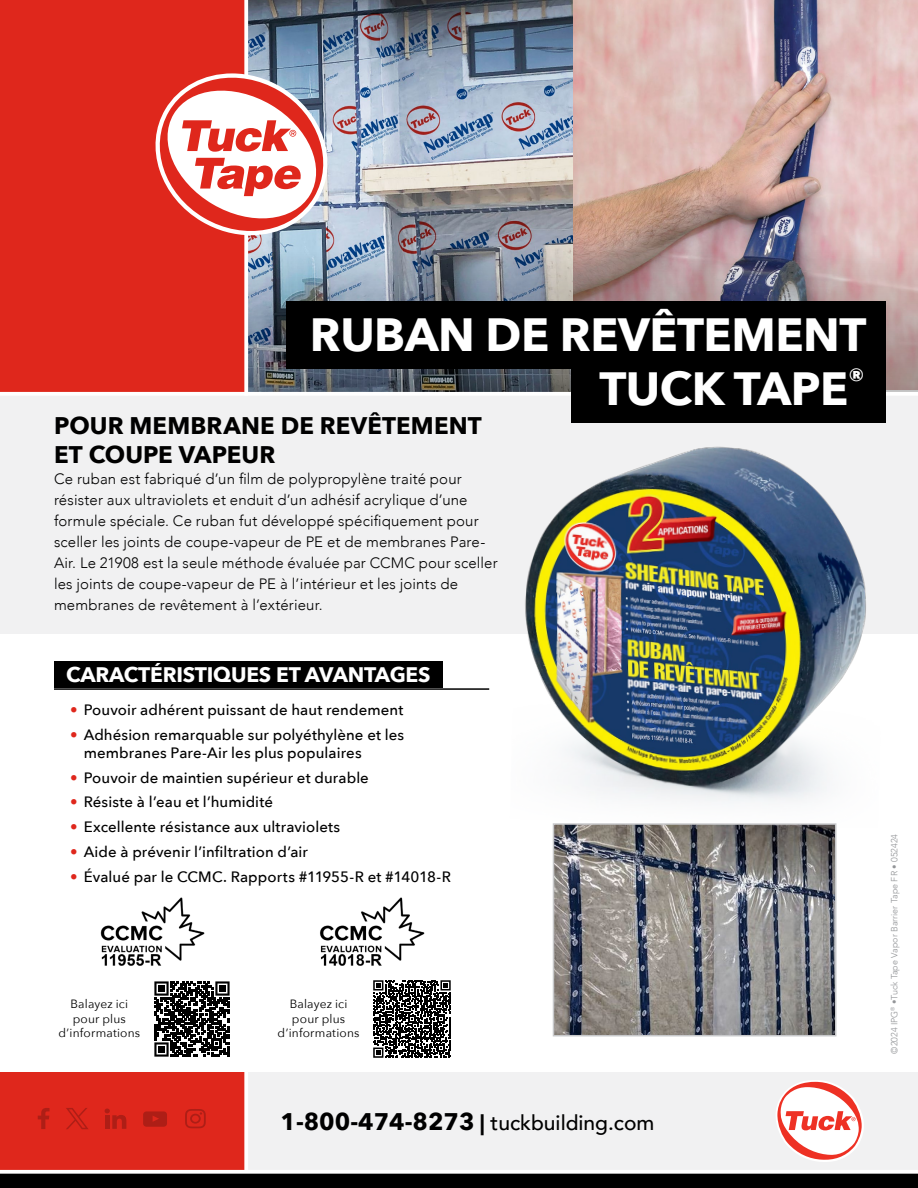
<style>
.page{position:relative;width:918px;height:1188px;background:#fff}
.page>*{position:absolute;margin:0;border:0;box-sizing:border-box;transform-origin:0 0}
.t1{font:700 46.5px/54px "Avenir Next";letter-spacing:-.01em;color:#fff;text-align:right}
.t2{font:700 24px/28.5px "Avenir Next";letter-spacing:.005em;color:#000}
.t3{font:500 21px "Avenir";color:#000}
.t4{font:700 21px "Avenir Next";letter-spacing:-.01em;color:#fff}
.t5{font:300 15px/21px "Avenir";letter-spacing:.01em;color:#000}
.t6{font:500 15px/18px "Avenir Next";letter-spacing:.005em;color:#000}
.t7{font:12px/14.4px "Avenir Next";letter-spacing:.015em;color:#000;text-align:center}
.t8{font:300 9px "Avenir";color:#939598}
.s1{color:#df271c}
.s2{font-family:"Avenir Next";font-weight:700;font-size:24px}
.s3{font-family:"Avenir Next";font-weight:700}
</style>
<div class="page">
<div style="left:0;top:0;width:338px;height:394px;background:#df271c"></div>
<img style="left:248px;top:0;width:326px;height:247px">
<img style="left:574px;top:0;width:344px;height:247px">
<div style="left:0;top:396px;width:918px;height:238px;background:#f1f1f2"></div>
<div style="left:248px;top:1072px;width:670px;height:98px;background:#f1f1f2"></div>
<div style="left:0;top:1072px;width:244px;height:98px;background:#df271c"></div>
<img style="left:248px;top:247px;width:670px;height:145px">
<svg style="left:244px;top:0;width:4px;height:392px"></svg>
<svg style="left:244px;top:1072px;width:1px;height:98px"></svg>
<hr style="left:0;top:392px;width:918px;height:4px;background:#fff">
<div style="left:0;top:1174px;width:918px;height:14px;background:#000"></div>
<svg style="left:0;top:1173px;width:918px;height:1px"></svg>
<div style="left:54px;top:661px;width:389px;height:27px;background:#000"></div>
<hr style="left:54px;top:688px;width:435px;height:2px;background:#000">
<svg style="left:776px;top:1080px;width:88px;height:82px"></svg>
<div style="left:571px;top:357px;width:315px;height:66px;background:#000"></div>
<div style="left:286px;top:301px;width:600px;height:68px;background:#000"></div>
<svg style="left:155px;top:67px;width:180px;height:175px"></svg>
<img style="left:556px;top:829px;width:277px;height:204px">
<div style="left:553px;top:823px;width:283px;height:213px;border:2px solid #c7c8ca"></div>
<img style="left:100px;top:897px;width:105px;height:69px">
<svg style="left:154px;top:981px;width:76px;height:76px"></svg>
<div style="left:158px;top:985px;width:7px;height:7px;background:#000"></div>
<div style="left:219px;top:985px;width:7px;height:7px;background:#000"></div>
<div style="left:158px;top:1046px;width:7px;height:7px;background:#000"></div>
<img style="left:320px;top:897px;width:105px;height:69px">
<svg style="left:373px;top:980px;width:78px;height:78px"></svg>
<img style="left:525px;top:446px;width:341px;height:383px">
<svg style="left:38px;top:1108px;width:12px;height:21px"></svg>
<svg style="left:105px;top:1109px;width:21px;height:20px"></svg>
<svg style="left:143px;top:1111px;width:24px;height:16px"></svg>
<svg style="left:185px;top:1109px;width:21px;height:19px"></svg>
<svg style="left:66px;top:1108px;width:22px;height:21px"></svg>
<h1 class="t1" style="left:310px;top:307px;width:558px">RUBAN DE REVÊTEMENT<br>TUCK TAPE<sup>®</sup></h1>
<h2 class="t2" style="left:54px;top:411px;width:429px">POUR MEMBRANE DE REVÊTEMENT<br>ET COUPE VAPEUR</h2>
<p class="t5" style="left:54px;top:468px;width:445px">Ce ruban est fabriqué d’un film de polypropylène traité pour résister aux ultraviolets et enduit d’un adhésif acrylique d’une formule spéciale. Ce ruban fut développé spécifiquement pour sceller les joints de coupe-vapeur de PE et de membranes Pare-Air. Le 21908 est la seule méthode évaluée par CCMC pour sceller les joints de coupe-vapeur de PE à l’intérieur et les joints de membranes de revêtement à l’extérieur.</p>
<h3 class="t4" style="left:66px;top:657px;width:366px">CARACTÉRISTIQUES ET AVANTAGES</h3>
<p class="t6" style="left:70px;top:700px;width:335px"><span class="s1">•</span> Pouvoir adhérent puissant de haut rendement</p>
<p class="t6" style="left:84px;top:725px;width:322px;text-indent:-14px"><span class="s1">•</span> Adhésion remarquable sur polyéthylène et les membranes Pare-Air les plus populaires</p>
<p class="t6" style="left:70px;top:768px;width:300px"><span class="s1">•</span> Pouvoir de maintien supérieur et durable</p>
<p class="t6" style="left:70px;top:793px;width:204px"><span class="s1">•</span> Résiste à l’eau et l’humidité</p>
<p class="t6" style="left:70px;top:817px;width:272px"><span class="s1">•</span> Excellente résistance aux ultraviolets</p>
<p class="t6" style="left:70px;top:842px;width:239px"><span class="s1">•</span> Aide à prévenir l’infiltration d’air</p>
<p class="t6" style="left:70px;top:867px;width:382px"><span class="s1">•</span> Évalué par le CCMC. Rapports #11955-R et #14018-R</p>
<p class="t7" style="left:58px;top:997px;width:83px">Balayez ici pour plus d’informations</p>
<p class="t7" style="left:278px;top:996px;width:83px">Balayez ici pour plus d’informations</p>
<h3 class="t3" style="left:280px;top:1105px;width:375px"><span class="s2">1-800-474-8273</span> <span class="s3">|</span> tuckbuilding.com</h3>
<p class="t8" style="left:889px;top:1054px;width:221px;rotate:-90deg">©2024 IPG<sup>®</sup> •Tuck Tape Vapor Barrier Tape FR • 052424</p>
</div>
